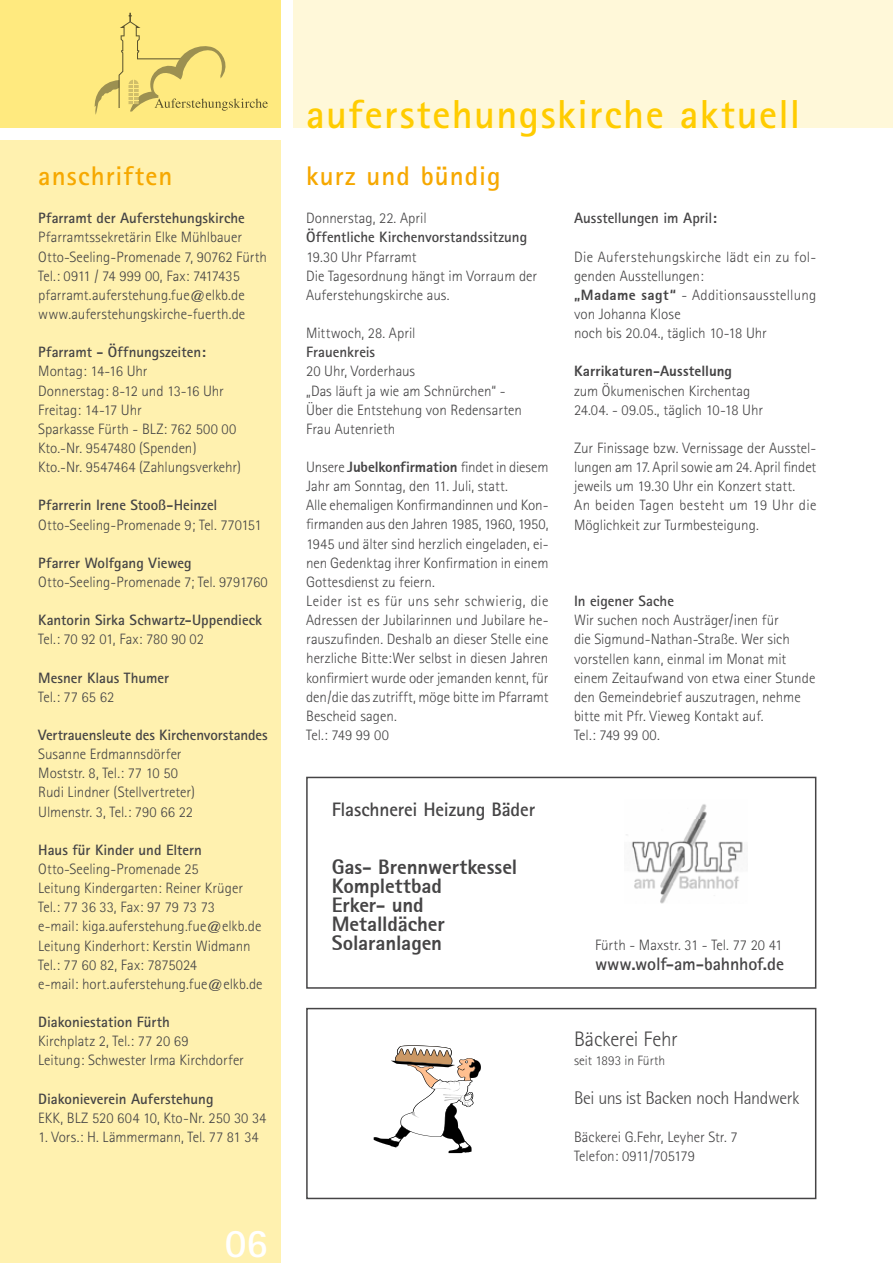
<style>
.page{position:relative;width:893px;height:1263px;background:#fff}
.page>*{position:absolute;margin:0;border:0;box-sizing:border-box;transform-origin:0 0}
.t1{font:700 40.5px "Rotis Sans Serif";letter-spacing:.035em;color:#fc0}
.t2{font:700 40.5px "Rotis Sans Serif";color:#fff}
.t3{font:700 27px "Rotis Sans Serif";letter-spacing:.035em;color:#f6a800}
.t4{font:21px/19.2px "Rotis Sans Serif Extra Bold 75";letter-spacing:-.005em;color:#454445}
.t5{font:300 21px "Rotis Sans Serif";letter-spacing:-.015em;color:#454445}
.t6{font:700 19.5px "Rotis Sans Serif";letter-spacing:-.01em;color:#454445}
.t7{font:300 18px "Rotis Semi Sans";letter-spacing:-.02em;color:#454445}
.t8{font:700 18px "Rotis Sans Serif";letter-spacing:-.01em;color:#454445}
.t9{font:300 15px/19.2px "Rotis Sans Serif";color:#454445}
.t10{font:700 15px "Rotis Sans Serif";color:#454445}
.t11{font:15px "Rotis Sans Serif Extra Bold 75";letter-spacing:.005em;color:#454445}
.t12{font:300 13.5px "Rotis Sans Serif";letter-spacing:.005em;color:#454445}
.s1{font-family:"Rotis Sans Serif Extra Bold 75";font-weight:400}
</style>
<div class="page">
<div style="left:293px;top:0;width:600px;height:128px;background:#fff8d9"></div>
<div style="left:0;top:0;width:281px;height:128px;background:#ffea7f"></div>
<div style="left:0;top:140px;width:281px;height:1123px;background:#fff1af"></div>
<svg style="left:94px;top:13px;width:174px;height:102px"></svg>
<div style="left:306px;top:1008px;width:510px;height:191px;border:2px solid #454445"></div>
<svg style="left:374px;top:1045px;width:107px;height:108px"></svg>
<div style="left:306px;top:777px;width:510px;height:212px;border:2px solid #454445"></div>
<img style="left:626px;top:804px;width:117px;height:99px">
<h2 class="t3" style="left:38px;top:159px;width:136px">anschriften</h2>
<p class="t10" style="left:38px;top:209px;width:208px">Pfarramt der Auferstehungskirche</p>
<p class="t9" style="left:38px;top:228px;width:230px">Pfarramtssekretärin Elke Mühlbauer Otto-Seeling-Promenade 7, 90762 Fürth Tel.: 0911 / 74 999 00, Fax: 7417435 pfarramt.auferstehung.fue@elkb.de www.auferstehungskirche-fuerth.de</p>
<p class="t10" style="left:38px;top:343px;width:169px">Pfarramt - Öffnungszeiten:</p>
<p class="t9" style="left:38px;top:362px;width:204px">Montag: 14-16 Uhr<br>Donnerstag: 8-12 und 13-16 Uhr<br>Freitag: 14-17 Uhr<br>Sparkasse Fürth - BLZ: 762 500 00<br>Kto.-Nr. 9547480 (Spenden)<br>Kto.-Nr. 9547464 (Zahlungsverkehr)</p>
<p class="t10" style="left:38px;top:496px;width:181px">Pfarrerin Irene Stooß-Heinzel</p>
<p class="t9" style="left:38px;top:515px;width:225px">Otto-Seeling-Promenade 9; Tel. 770151</p>
<p class="t10" style="left:38px;top:553px;width:155px">Pfarrer Wolfgang Vieweg</p>
<p class="t9" style="left:38px;top:572px;width:231px">Otto-Seeling-Promenade 7; Tel. 9791760</p>
<p class="t10" style="left:38px;top:611px;width:225px">Kantorin Sirka Schwartz-Uppendieck</p>
<p class="t9" style="left:38px;top:630px;width:167px">Tel.: 70 92 01, Fax: 780 90 02</p>
<p class="t10" style="left:38px;top:668px;width:132px">Mesner Klaus Thumer</p>
<p class="t9" style="left:38px;top:687px;width:78px">Tel.: 77 65 62</p>
<p class="t10" style="left:38px;top:725px;width:231px">Vertrauensleute des Kirchenvorstandes</p>
<p class="t9" style="left:38px;top:744px;width:158px">Susanne Erdmannsdörfer<br>Moststr. 8, Tel.: 77 10 50<br>Rudi Lindner (Stellvertreter)<br>Ulmenstr. 3, Tel.: 790 66 22</p>
<p class="t10" style="left:38px;top:840px;width:165px">Haus für Kinder und Eltern</p>
<p class="t9" style="left:38px;top:859px;width:226px">Otto-Seeling-Promenade 25<br>Leitung Kindergarten: Reiner Krüger Tel.: 77 36 33, Fax: 97 79 73 73<br>e-mail: kiga.auferstehung.fue@elkb.de Leitung Kinderhort: Kerstin Widmann Tel.: 77 60 82, Fax: 7875024<br>e-mail: hort.auferstehung.fue@elkb.de</p>
<p class="t10" style="left:38px;top:1012px;width:133px">Diakoniestation Fürth</p>
<p class="t9" style="left:38px;top:1031px;width:207px">Kirchplatz 2, Tel.: 77 20 69<br>Leitung: Schwester Irma Kirchdorfer</p>
<p class="t10" style="left:38px;top:1089px;width:177px">Diakonieverein Auferstehung</p>
<p class="t9" style="left:38px;top:1108px;width:230px">EKK, BLZ 520 604 10, Kto-Nr. 250 30 34</p>
<p class="t9" style="left:38px;top:1127px;width:222px">1. Vors.: H. Lämmermann, Tel. 77 81 34</p>
<h1 class="t2" style="left:225px;top:1217px;width:45px">06</h1>
<h1 class="t1" style="left:306px;top:88px;width:496px">auferstehungskirche aktuell</h1>
<h2 class="t3" style="left:306px;top:159px;width:196px">kurz und bündig</h2>
<p class="t9" style="left:306px;top:209px;width:122px">Donnerstag, 22. April</p>
<p class="t10" style="left:306px;top:228px;width:223px">Öffentliche Kirchenvorstandssitzung</p>
<p class="t9" style="left:306px;top:247px;width:233px">19.30 Uhr Pfarramt<br>Die Tagesordnung hängt im Vorraum der<br>Auferstehungskirche aus.</p>
<p class="t9" style="left:306px;top:323px;width:111px">Mittwoch, 28. April</p>
<p class="t10" style="left:306px;top:343px;width:71px">Frauenkreis</p>
<p class="t9" style="left:306px;top:362px;width:217px">20 Uhr, Vorderhaus<br>„Das läuft ja wie am Schnürchen“ -<br>Über die Entstehung von Redensarten<br>Frau Autenrieth</p>
<p class="t9" style="left:306px;top:457px;width:244px">Unsere <span class="s1">Jubelkonfirmation</span> findet in diesem Jahr am Sonntag, den 11. Juli, statt.<br>Alle ehemaligen Konfirmandinnen und Kon&shy;firmanden aus den Jahren 1985, 1960, 1950, 1945 und älter sind herzlich eingeladen, ei&shy;nen Gedenktag ihrer Konfirmation in einem Gottesdienst zu feiern.<br>Leider ist es für uns sehr schwierig, die Adressen der Jubilarinnen und Jubilare he&shy;rauszufinden. Deshalb an dieser Stelle eine herzliche Bitte:Wer selbst in diesen Jahren konfirmiert wurde oder jemanden kennt, für den/die das zutrifft, möge bitte im Pfarramt Bescheid sagen.<br>Tel.: 749 99 00</p>
<h3 class="t6" style="left:332px;top:797px;width:205px">Flaschnerei Heizung Bäder</h3>
<h3 class="t4" style="left:332px;top:857px;width:187px">Gas- Brennwertkessel<br>Komplettbad<br>Erker- und<br>Metalldächer<br>Solaranlagen</h3>
<p class="t10" style="left:574px;top:209px;width:144px">Ausstellungen im April:</p>
<p class="t9" style="left:574px;top:247px;width:244px">Die Auferstehungskirche lädt ein zu fol&shy;genden Ausstellungen:<br><span class="s1">„Madame sagt“</span> - Additionsausstellung von Johanna Klose<br>noch bis 20.04., täglich 10-18 Uhr</p>
<p class="t11" style="left:574px;top:362px;width:160px">Karrikaturen-Ausstellung</p>
<p class="t9" style="left:574px;top:381px;width:191px">zum Ökumenischen Kirchentag<br>24.04. - 09.05., täglich 10-18 Uhr</p>
<p class="t9" style="left:574px;top:438px;width:244px">Zur Finissage bzw. Vernissage der Ausstel&shy;lungen am 17. April sowie am 24. April findet jeweils um 19.30 Uhr ein Konzert statt.<br>An beiden Tagen besteht um 19 Uhr die Möglichkeit zur Turmbesteigung.</p>
<p class="t10" style="left:574px;top:591px;width:101px">In eigener Sache</p>
<p class="t9" style="left:574px;top:610px;width:243px">Wir suchen noch Austräger/inen für<br>die Sigmund-Nathan-Straße. Wer sich vorstellen kann, einmal im Monat mit einem Zeitaufwand von etwa einer Stunde den Gemeindebrief auszutragen, nehme bitte mit Pfr. Vieweg Kontakt auf.<br>Tel.: 749 99 00.</p>
<p class="t9" style="left:595px;top:936px;width:189px">Fürth - Maxstr. 31 - Tel. 77 20 41</p>
<p class="t8" style="left:595px;top:952px;width:191px">www.wolf-am-bahnhof.de</p>
<h3 class="t5" style="left:574px;top:1027px;width:105px">Bäckerei Fehr</h3>
<p class="t12" style="left:574px;top:1053px;width:93px">seit 1893 in Fürth</p>
<p class="t7" style="left:574px;top:1087px;width:227px">Bei uns ist Backen noch Handwerk</p>
<p class="t9" style="left:574px;top:1127px;width:165px">Bäckerei G.Fehr, Leyher Str. 7<br>Telefon: 0911/705179</p>
</div>
